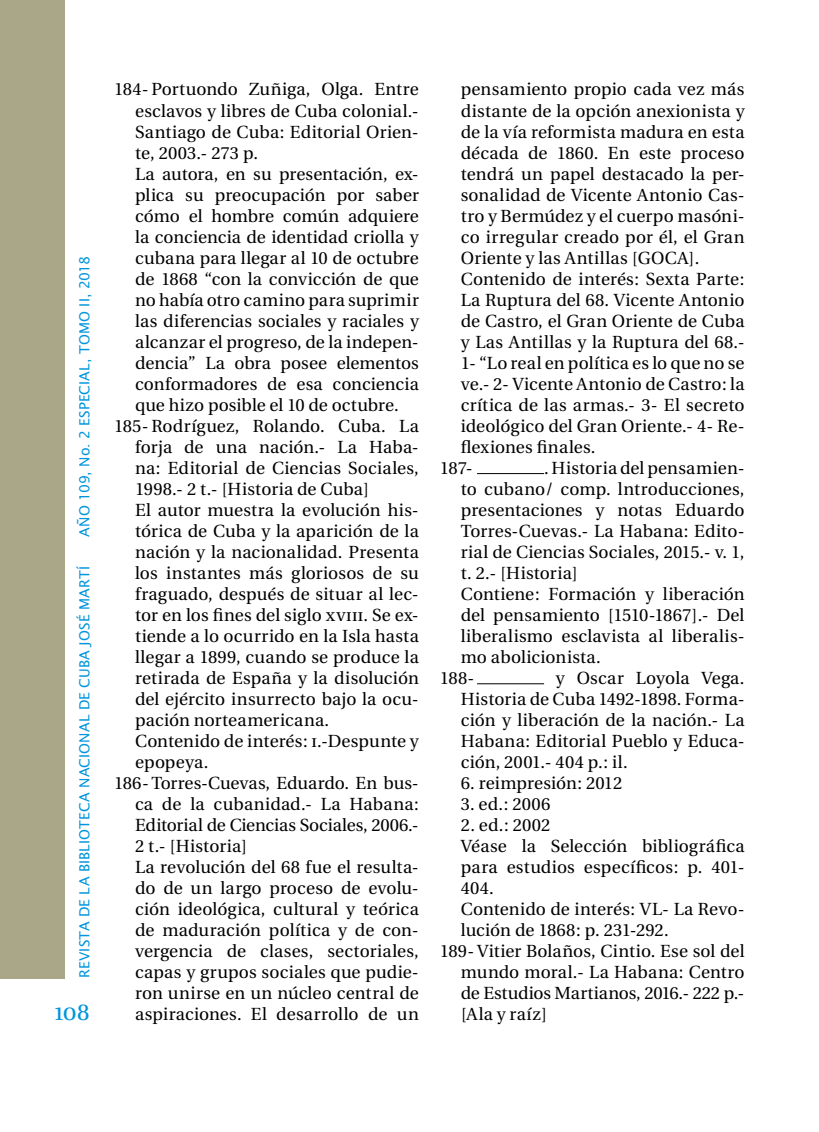
<style>
.page{position:relative;width:819px;height:1132px;background:#fff}
.page>*{position:absolute;margin:0;border:0;box-sizing:border-box;transform-origin:0 0}
.t1{font:24.5px "Utopia Regular SC";color:#0095db}
.t2{font:17.5px/21px "Utopia";letter-spacing:.01em;color:#000;text-align:justify}
.t3{font:17.5px "Utopia";letter-spacing:-.01em;color:#000}
.t4{font:17.5px "Utopia";letter-spacing:-.015em;color:#000}
.t5{font:14px "Lucida Sans";letter-spacing:.015em;color:#0095db}
.s1{font-family:"Utopia Regular SC"}
</style>
<div class="page">
<div style="left:0;top:0;width:64px;height:977px;background:#aaa789"></div>
<hr style="left:477px;top:473px;width:67px;height:1px;background:#000">
<hr style="left:477px;top:683px;width:67px;height:1px;background:#000">
<p class="t5" style="left:77px;top:536px;width:282px;rotate:-90deg">AÑO 109, No. 2 ESPECIAL, TOMO II, 2018</p>
<p class="t5" style="left:77px;top:977px;width:413px;rotate:-90deg">REVISTA DE LA BIBLIOTECA NACIONAL DE CUBA JOSÉ MARTÍ</p>
<h1 class="t1" style="left:55px;top:998px;width:37px">108</h1>
<p class="t2" style="left:114px;top:79px;width:306px">184-Portuondo Zuñiga, Olga. Entre</p>
<p class="t2" style="left:135px;top:100px;width:285px">esclavos y libres de Cuba colonial.-</p>
<p class="t2" style="left:135px;top:121px;width:285px">Santiago de Cuba: Editorial Orien-</p>
<p class="t2" style="left:135px;top:142px;width:124px">te, 2003.- 273 p.</p>
<p class="t2" style="left:135px;top:163px;width:285px">La autora, en su presentación, ex-</p>
<p class="t2" style="left:135px;top:184px;width:285px">plica su preocupación por saber</p>
<p class="t2" style="left:135px;top:205px;width:285px">cómo el hombre común adquiere</p>
<p class="t2" style="left:135px;top:226px;width:285px">la conciencia de identidad criolla y</p>
<p class="t2" style="left:135px;top:247px;width:285px">cubana para llegar al 10 de octubre</p>
<p class="t2" style="left:135px;top:268px;width:285px">de 1868 “con la convicción de que</p>
<p class="t2" style="left:135px;top:289px;width:285px">no había otro camino para suprimir</p>
<p class="t2" style="left:135px;top:310px;width:285px">las diferencias sociales y raciales y</p>
<p class="t2" style="left:135px;top:331px;width:285px">alcanzar el progreso, de la indepen-</p>
<p class="t2" style="left:135px;top:352px;width:285px">dencia” La obra posee elementos</p>
<p class="t2" style="left:135px;top:373px;width:285px">conformadores de esa conciencia</p>
<p class="t2" style="left:135px;top:394px;width:265px">que hizo posible el 10 de octubre.</p>
<p class="t2" style="left:114px;top:415px;width:306px">185-Rodríguez, Rolando. Cuba. La</p>
<p class="t2" style="left:135px;top:436px;width:285px">forja de una nación.- La Haba-</p>
<p class="t2" style="left:135px;top:457px;width:285px">na: Editorial de Ciencias Sociales,</p>
<p class="t2" style="left:135px;top:478px;width:235px">1998.- 2 t.- [Historia de Cuba]</p>
<p class="t2" style="left:135px;top:499px;width:285px">El autor muestra la evolución his-</p>
<p class="t2" style="left:135px;top:520px;width:285px">tórica de Cuba y la aparición de la</p>
<p class="t2" style="left:135px;top:541px;width:285px">nación y la nacionalidad. Presenta</p>
<p class="t2" style="left:135px;top:562px;width:285px">los instantes más gloriosos de su</p>
<p class="t2" style="left:135px;top:583px;width:285px">fraguado, después de situar al lec-</p>
<p class="t2" style="left:135px;top:604px;width:285px">tor en los fines del siglo <span class="s1">xviii</span>. Se ex-</p>
<p class="t2" style="left:135px;top:625px;width:285px">tiende a lo ocurrido en la Isla hasta</p>
<p class="t2" style="left:135px;top:646px;width:285px">llegar a 1899, cuando se produce la</p>
<p class="t2" style="left:135px;top:667px;width:285px">retirada de España y la disolución</p>
<p class="t2" style="left:135px;top:688px;width:285px">del ejército insurrecto bajo la ocu-</p>
<p class="t2" style="left:135px;top:709px;width:196px">pación norteamericana.</p>
<p class="t2" style="left:135px;top:730px;width:285px">Contenido de interés: <span class="s1">i</span>.-Despunte y</p>
<p class="t2" style="left:135px;top:751px;width:75px">epopeya.</p>
<p class="t2" style="left:114px;top:772px;width:306px">186-Torres-Cuevas, Eduardo. En bus-</p>
<p class="t2" style="left:135px;top:793px;width:285px">ca de la cubanidad.- La Habana:</p>
<p class="t3" style="left:135px;top:815px;width:285px">Editorial de Ciencias Sociales, 2006.-</p>
<p class="t2" style="left:135px;top:835px;width:114px">2 t.- [Historia]</p>
<p class="t2" style="left:135px;top:856px;width:285px">La revolución del 68 fue el resulta-</p>
<p class="t2" style="left:135px;top:877px;width:285px">do de un largo proceso de evolu-</p>
<p class="t2" style="left:135px;top:898px;width:285px">ción ideológica, cultural y teórica</p>
<p class="t2" style="left:135px;top:919px;width:285px">de maduración política y de con-</p>
<p class="t2" style="left:135px;top:940px;width:285px">vergencia de clases, sectoriales,</p>
<p class="t2" style="left:135px;top:961px;width:285px">capas y grupos sociales que pudie-</p>
<p class="t2" style="left:135px;top:982px;width:285px">ron unirse en un núcleo central de</p>
<p class="t2" style="left:135px;top:1003px;width:285px">aspiraciones. El desarrollo de un</p>
<p class="t2" style="left:461px;top:79px;width:285px">pensamiento propio cada vez más</p>
<p class="t2" style="left:461px;top:100px;width:285px">distante de la opción anexionista y</p>
<p class="t2" style="left:461px;top:121px;width:285px">de la vía reformista madura en esta</p>
<p class="t2" style="left:461px;top:142px;width:285px">década de 1860. En este proceso</p>
<p class="t2" style="left:461px;top:163px;width:285px">tendrá un papel destacado la per-</p>
<p class="t2" style="left:461px;top:184px;width:285px">sonalidad de Vicente Antonio Cas-</p>
<p class="t2" style="left:461px;top:205px;width:285px">tro y Bermúdez y el cuerpo masóni-</p>
<p class="t2" style="left:461px;top:226px;width:285px">co irregular creado por él, el Gran</p>
<p class="t2" style="left:461px;top:247px;width:240px">Oriente y las Antillas [GOCA].</p>
<p class="t2" style="left:461px;top:268px;width:285px">Contenido de interés: Sexta Parte:</p>
<p class="t2" style="left:461px;top:289px;width:285px">La Ruptura del 68. Vicente Antonio</p>
<p class="t2" style="left:461px;top:310px;width:285px">de Castro, el Gran Oriente de Cuba</p>
<p class="t2" style="left:461px;top:331px;width:285px">y Las Antillas y la Ruptura del 68.-</p>
<p class="t2" style="left:461px;top:352px;width:285px">1- “Lo real en política es lo que no se</p>
<p class="t2" style="left:461px;top:373px;width:285px">ve.- 2- Vicente Antonio de Castro: la</p>
<p class="t2" style="left:461px;top:394px;width:285px">crítica de las armas.- 3- El secreto</p>
<p class="t2" style="left:461px;top:415px;width:285px">ideológico del Gran Oriente.- 4- Re-</p>
<p class="t2" style="left:461px;top:436px;width:136px">flexiones finales.</p>
<p class="t2" style="left:440px;top:457px;width:34px">187-</p>
<p class="t2" style="left:544px;top:457px;width:202px">. Historia del pensamien-</p>
<p class="t2" style="left:461px;top:478px;width:285px">to cubano/ comp. lntroducciones,</p>
<p class="t2" style="left:461px;top:499px;width:285px">presentaciones y notas Eduardo</p>
<p class="t2" style="left:461px;top:520px;width:285px">Torres-Cuevas.- La Habana: Edito-</p>
<p class="t2" style="left:461px;top:541px;width:285px">rial de Ciencias Sociales, 2015.- v. 1,</p>
<p class="t2" style="left:461px;top:562px;width:119px">t. 2.- [Historia]</p>
<p class="t2" style="left:461px;top:583px;width:285px">Contiene: Formación y liberación</p>
<p class="t2" style="left:461px;top:604px;width:285px">del pensamiento [1510-1867].- Del</p>
<p class="t2" style="left:461px;top:625px;width:285px">liberalismo esclavista al liberalis-</p>
<p class="t2" style="left:461px;top:646px;width:141px">mo abolicionista.</p>
<p class="t2" style="left:440px;top:667px;width:36px">188-</p>
<p class="t2" style="left:461px;top:667px;width:285px;text-indent:95px">y Oscar Loyola Vega.<br>Historia de Cuba 1492-1898. Forma&shy;ción y liberación de la nación.- La Habana: Editorial Pueblo y Educa&shy;ción, 2001.- 404 p.: il.</p>
<p class="t2" style="left:461px;top:772px;width:163px">6. reimpresión: 2012</p>
<p class="t2" style="left:461px;top:793px;width:91px">3. ed.: 2006</p>
<p class="t2" style="left:461px;top:814px;width:91px">2. ed.: 2002</p>
<p class="t2" style="left:461px;top:835px;width:285px">Véase la Selección bibliográfica</p>
<p class="t2" style="left:461px;top:856px;width:285px">para estudios específicos: p. 401-</p>
<p class="t2" style="left:461px;top:877px;width:35px">404.</p>
<p class="t2" style="left:461px;top:898px;width:285px">Contenido de interés: VL- La Revo-</p>
<p class="t2" style="left:461px;top:919px;width:209px">lución de 1868: p. 231-292.</p>
<p class="t2" style="left:440px;top:940px;width:306px">189-Vitier Bolaños, Cintio. Ese sol del</p>
<p class="t2" style="left:461px;top:961px;width:285px">mundo moral.- La Habana: Centro</p>
<p class="t4" style="left:461px;top:983px;width:285px">de Estudios Martianos, 2016.- 222 p.-</p>
<p class="t2" style="left:461px;top:1003px;width:88px">[Ala y raíz]</p>
</div>
